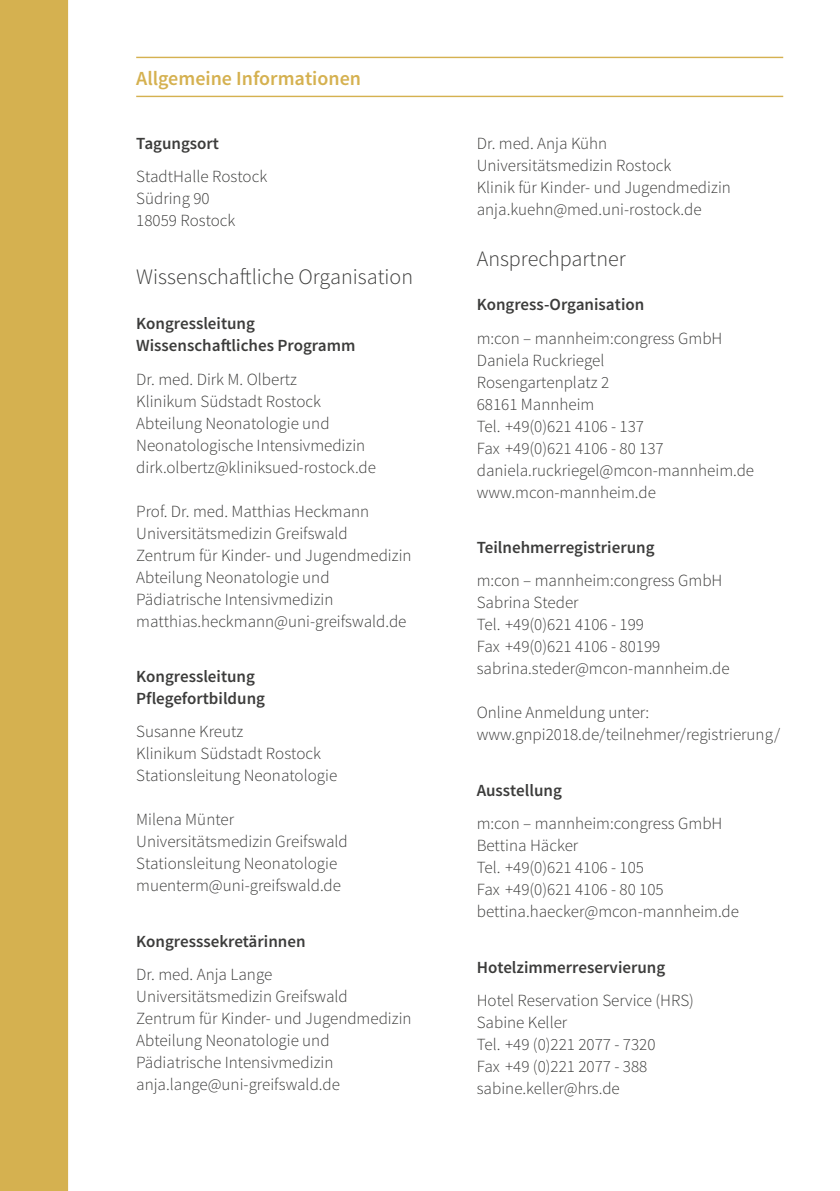
<style>
.page{position:relative;width:840px;height:1191px;background:#fff}
.page>*{position:absolute;margin:0;border:0;box-sizing:border-box;transform-origin:0 0}
.t1{font:300 22px "Source Sans Pro";color:#3c3c3b}
.t2{font:600 20px "Source Sans Pro";color:#d5b150}
.t3{font:300 17px/22px "Source Sans Pro";color:#3c3c3b}
.t4{font:600 17px/22px "Source Sans Pro";color:#3c3c3b}
</style>
<div class="page">
<div style="left:0;top:0;width:68px;height:1191px;background:#d5b150"></div>
<hr style="left:136px;top:57px;width:646px;height:1px;background:#d5b150">
<hr style="left:136px;top:96px;width:646px;height:1px;background:#d5b150">
<p class="t2" style="left:136px;top:66px;width:226px">Allgemeine Informationen</p>
<p class="t4" style="left:136px;top:133px;width:84px">Tagungsort</p>
<p class="t3" style="left:136px;top:166px;width:132px">StadtHalle Rostock<br>Südring 90<br>18059 Rostock</p>
<p class="t1" style="left:136px;top:264px;width:278px">Wissenschaftliche Organisation</p>
<p class="t4" style="left:136px;top:313px;width:220px">Kongressleitung<br>Wissenschaftliches Programm</p>
<p class="t3" style="left:136px;top:368px;width:241px">Dr. med. Dirk M. Olbertz<br>Klinikum Südstadt Rostock<br>Abteilung Neonatologie und<br>Neonatologische Intensivmedizin dirk.olbertz@kliniksued-rostock.de</p>
<p class="t3" style="left:136px;top:500px;width:277px">Prof. Dr. med. Matthias Heckmann Universitätsmedizin Greifswald Zentrum fü r Kinder- und Jugendmedizin Abteilung Neonatologie und Pädiatrische Intensivmedizin matthias.heckmann@uni-greifswald.de</p>
<p class="t4" style="left:136px;top:666px;width:130px">Kongressleitung<br>Pflegefortbildung</p>
<p class="t3" style="left:136px;top:720px;width:202px">Susanne Kreutz<br>Klinikum Südstadt Rostock<br>Stationsleitung Neonatologie</p>
<p class="t3" style="left:136px;top:808px;width:213px">Milena Mü nter<br>Universitätsmedizin Greifswald<br>Stationsleitung Neonatologie muenterm@uni-greifswald.de</p>
<p class="t4" style="left:136px;top:930px;width:171px">Kongresssekretärinnen</p>
<p class="t3" style="left:136px;top:963px;width:277px">Dr. med. Anja Lange<br>Universitätsmedizin Greifswald<br>Zentrum fü r Kinder- und Jugendmedizin<br>Abteilung Neonatologie und<br>Pädiatrische Intensivmedizin anja.lange@uni-greifswald.de</p>
<p class="t3" style="left:476px;top:132px;width:255px">Dr. med. Anja Kühn<br>Universitätsmedizin Rostock<br>Klinik für Kinder- und Jugendmedizin anja.kuehn@med.uni-rostock.de</p>
<p class="t1" style="left:476px;top:245px;width:150px">Ansprechpartner</p>
<p class="t4" style="left:476px;top:294px;width:169px">Kongress-Organisation</p>
<p class="t3" style="left:476px;top:327px;width:279px">m:con – mannheim:congress GmbH<br>Daniela Ruckriegel<br>Rosengartenplatz 2<br>68161 Mannheim<br>Tel. +49(0)621 4106 - 137<br>Fax +49(0)621 4106 - 80 137 daniela.ruckriegel@mcon-mannheim.de www.mcon-mannheim.de</p>
<p class="t4" style="left:476px;top:537px;width:179px">Teilnehmerregistrierung</p>
<p class="t3" style="left:476px;top:570px;width:254px">m:con – mannheim:congress GmbH<br>Sabrina Steder<br>Tel. +49(0)621 4106 - 199<br>Fax +49(0)621 4106 - 80199 sabrina.steder@mcon-mannheim.de</p>
<p class="t3" style="left:476px;top:702px;width:304px">Online Anmeldung unter: www.gnpi2018.de/teilnehmer/registrierung/</p>
<p class="t4" style="left:476px;top:779px;width:87px">Ausstellung</p>
<p class="t3" style="left:476px;top:812px;width:264px">m:con – mannheim:congress GmbH<br>Bettina Häcker<br>Tel. +49(0)621 4106 - 105<br>Fax +49(0)621 4106 - 80 105 bettina.haecker@mcon-mannheim.de</p>
<p class="t4" style="left:476px;top:956px;width:190px">Hotelzimmerreservierung</p>
<p class="t3" style="left:476px;top:989px;width:219px">Hotel Reservation Service (HRS)<br>Sabine Keller<br>Tel. +49 (0)221 2077 - 7320<br>Fax +49 (0)221 2077 - 388 sabine.keller@hrs.de</p>
</div>
